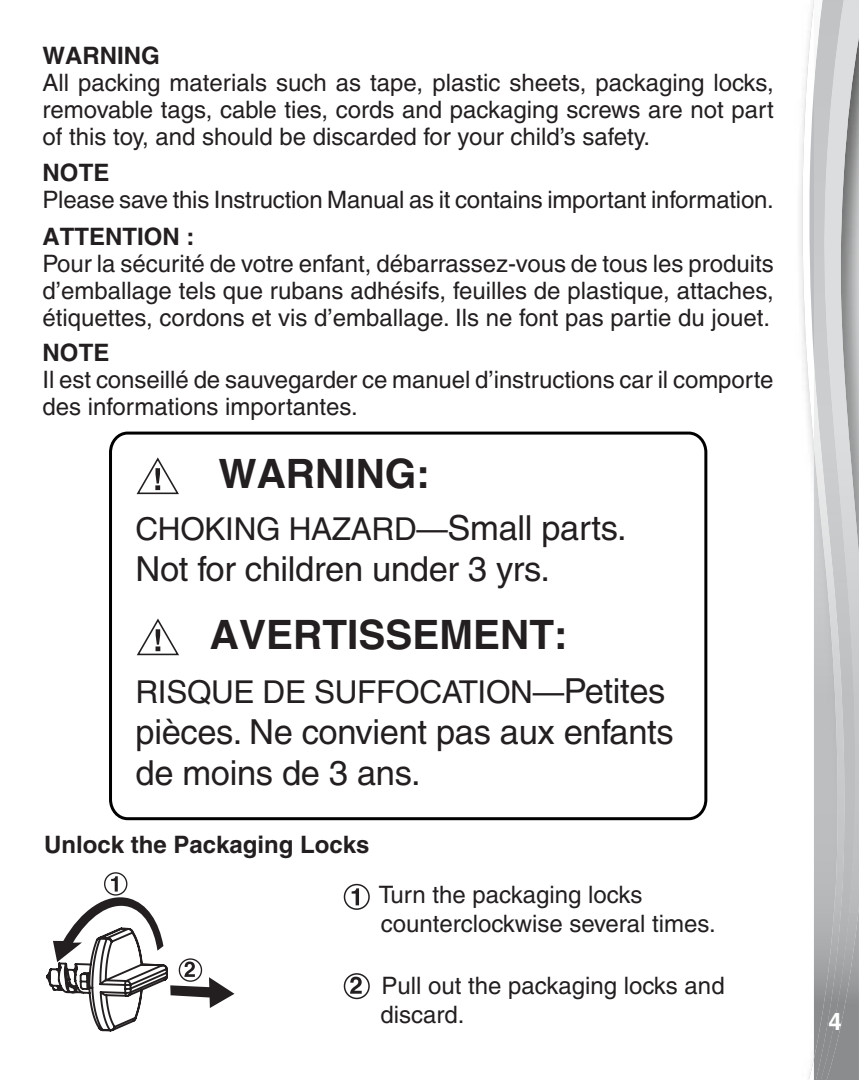
<style>
.page{position:relative;width:859px;height:1080px;background:#fff}
.page>*{position:absolute;margin:0;border:0;box-sizing:border-box;transform-origin:0 0}
.t1{font:700 40.5px "Helvetica";color:#231f20}
.t2{font:500 34.5px/41.4px "Helvetica";letter-spacing:-.01em;color:#231f20}
.t3{font:500 31.5px "Helvetica";letter-spacing:-.01em;color:#231f20}
.Headline{font:500 24px/27px "Helvetica";color:#231f20}
.Headline-2{font:700 24px "Helvetica";color:#231f20}
.t4{font:700 24px "Helvetica";color:#fff}
.s1{font-size:34.5px}
</style>
<div class="page">
<svg style="left:802px;top:0;width:12px;height:1080px"></svg>
<img style="left:847px;top:906px;width:12px;height:174px">
<svg style="left:847px;top:0;width:12px;height:906px;background:#b6b7b9"></svg>
<img style="left:814px;top:0;width:33px;height:1080px">
<div style="left:109px;top:432px;width:598px;height:388px;border:3px solid #000;border-radius:18px"></div>
<svg style="left:136px;top:457px;width:43px;height:38px"></svg>
<svg style="left:137px;top:618px;width:42px;height:38px"></svg>
<div style="left:104px;top:872px;width:23px;height:24px;border:1px solid #231f20;border-radius:50%"></div>
<svg style="left:46px;top:876px;width:188px;height:156px"></svg>
<div style="left:344px;top:884px;width:26px;height:26px;border:2px solid #231f20;border-radius:50%"></div>
<svg style="left:352px;top:888px;width:7px;height:17px"></svg>
<svg style="left:350px;top:977px;width:12px;height:17px"></svg>
<div style="left:344px;top:973px;width:26px;height:26px;border:2px solid #231f20;border-radius:50%"></div>
<p class="Headline-2" style="left:42px;top:41px;width:119px">WARNING</p>
<p class="Headline" style="left:42px;top:69px;width:733px;text-align:justify">All packing materials such as tape, plastic sheets, packaging locks, removable tags, cable ties, cords and packaging screws are not part of this toy, and should be discarded for your child’s safety.</p>
<p class="Headline-2" style="left:42px;top:157px;width:69px">NOTE</p>
<p class="Headline" style="left:42px;top:186px;width:733px">Please save this Instruction Manual as it contains important information.</p>
<p class="Headline-2" style="left:42px;top:222px;width:153px">ATTENTION :</p>
<p class="Headline" style="left:42px;top:250px;width:733px;text-align:justify">Pour la sécurité de votre enfant, débarrassez-vous de tous les produits d’emballage tels que rubans adhésifs, feuilles de plastique, attaches, étiquettes, cordons et vis d’emballage. Ils ne font pas partie du jouet.</p>
<p class="Headline-2" style="left:42px;top:338px;width:69px">NOTE</p>
<p class="Headline" style="left:42px;top:366px;width:733px">Il est conseillé de sauvegarder ce manuel d’instructions car il comporte des informations importantes.</p>
<p class="t1" style="left:218px;top:449px;width:213px">WARNING:</p>
<p class="t3" style="left:136px;top:510px;width:493px">CHOKING HAZARD—<span class="s1">Small parts.</span></p>
<p class="t2" style="left:136px;top:548px;width:416px">Not for children under 3 yrs.</p>
<p class="t1" style="left:210px;top:610px;width:359px">AVERTISSEMENT:</p>
<p class="t3" style="left:136px;top:673px;width:531px">RISQUE DE SUFFOCATION—<span class="s1">Petites</span></p>
<p class="t2" style="left:136px;top:711px;width:540px">pièces. Ne convient pas aux enfants de moins de 3 ans.</p>
<p class="Headline-2" style="left:44px;top:830px;width:327px">Unlock the Packaging Locks</p>
<p class="Headline" style="left:379px;top:880px;width:338px;line-height:28.8px">Turn the packaging locks counterclockwise several times.</p>
<p class="Headline" style="left:381px;top:971px;width:346px;line-height:28.8px">Pull out the packaging locks and discard.</p>
<p class="t4" style="left:828px;top:1007px;width:15px">4</p>
</div>
